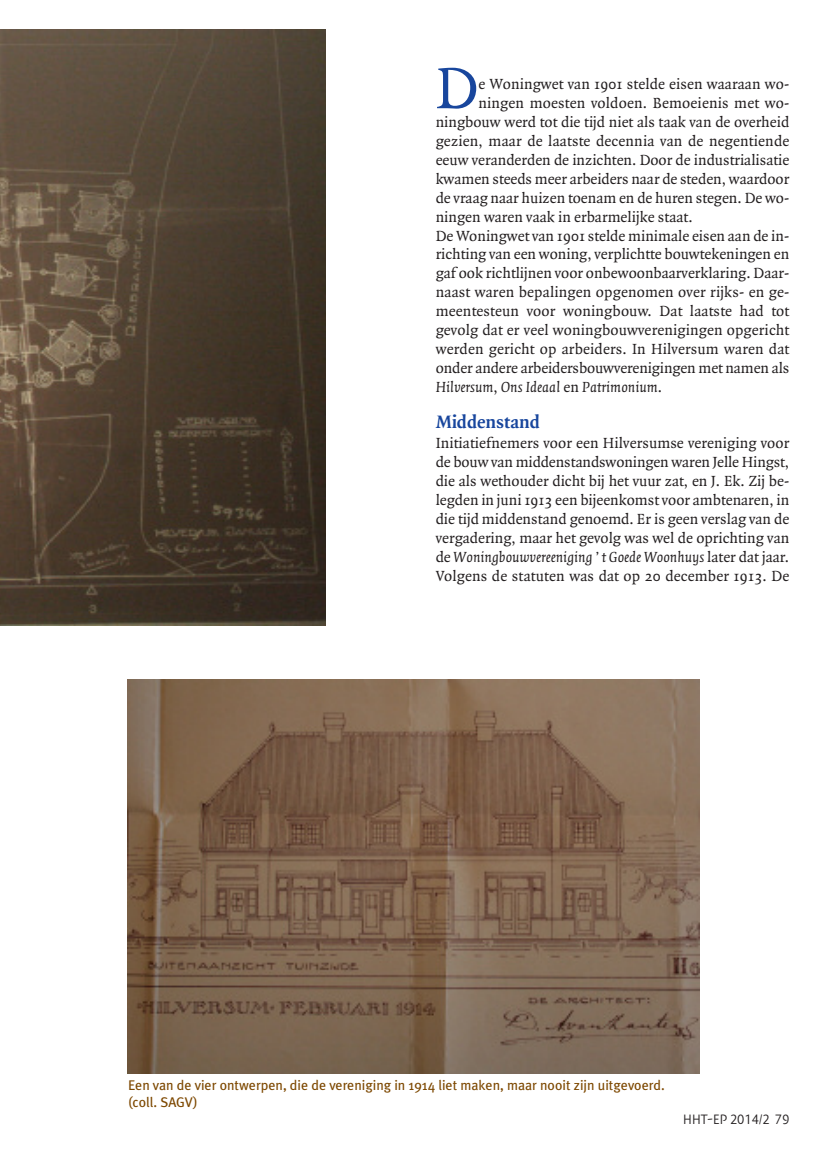
<style>
.page{position:relative;width:834px;height:1166px;background:#fff}
.page>*{position:absolute;margin:0;border:0;box-sizing:border-box;transform-origin:0 0}
.t1{font:62.48px "Quadraat";color:#18469d}
.t2{font:700 19.25px "Quadraat";color:#18469d}
.t3{font:15.75px/18.9px "Quadraat";color:#231f20;text-align:justify}
.t4{font:italic 15.75px "Quadraat";color:#231f20}
.t5{font:14px/16.8px "Meta Plus";color:#7d4800}
.t6{font:300 14px "Qheader";color:#231f20}
.s1{font-style:normal}
.s2{font-style:italic}
</style>
<div class="page">
<img style="left:128px;top:679px;width:571px;height:395px">
<img style="left:0;top:30px;width:326px;height:595px">
<h1 class="t1" style="left:435px;top:64px;width:44px">D</h1>
<p class="t3" style="left:478px;top:76px;width:312px">e Woningwet van 1901 stelde eisen waaraan wo-</p>
<p class="t3" style="left:478px;top:95px;width:312px">ningen moesten voldoen. Bemoeienis met wo-</p>
<p class="t3" style="left:435px;top:114px;width:355px">ningbouw werd tot die tijd niet als taak van de overheid</p>
<p class="t3" style="left:435px;top:133px;width:355px">gezien, maar de laatste decennia van de negentiende</p>
<p class="t3" style="left:435px;top:152px;width:355px">eeuw veranderden de inzichten. Door de industrialisatie</p>
<p class="t3" style="left:435px;top:170px;width:355px">kwamen steeds meer arbeiders naar de steden, waardoor</p>
<p class="t3" style="left:435px;top:189px;width:355px">de vraag naar huizen toenam en de huren stegen. De wo-</p>
<p class="t3" style="left:435px;top:208px;width:258px">ningen waren vaak in erbarmelijke staat.</p>
<p class="t3" style="left:435px;top:227px;width:355px">De Woningwet van 1901 stelde minimale eisen aan de in-</p>
<p class="t3" style="left:435px;top:246px;width:355px">richting van een woning, verplichtte bouwtekeningen en</p>
<p class="t3" style="left:435px;top:265px;width:355px">gaf ook richtlijnen voor onbewoonbaarverklaring. Daar-</p>
<p class="t3" style="left:435px;top:284px;width:355px">naast waren bepalingen opgenomen over rijks- en ge-</p>
<p class="t3" style="left:435px;top:303px;width:355px">meentesteun voor woningbouw. Dat laatste had tot</p>
<p class="t3" style="left:435px;top:322px;width:355px">gevolg dat er veel woningbouwverenigingen opgericht</p>
<p class="t3" style="left:435px;top:341px;width:355px">werden gericht op arbeiders. In Hilversum waren dat</p>
<p class="t3" style="left:435px;top:359px;width:355px">onder andere arbeidersbouwverenigingen met namen als</p>
<p class="t4" style="left:435px;top:381px;width:228px">Hilversum<span class="s1">,</span> Ons Ideaal <span class="s1">en</span> Patrimonium<span class="s1">.</span></p>
<p class="t2" style="left:435px;top:414px;width:106px">Middenstand</p>
<p class="t3" style="left:435px;top:435px;width:355px">Initiatiefnemers voor een Hilversumse vereniging voor de bouw van middenstandswoningen waren Jelle Hingst, die als wethouder dicht bij het vuur zat, en J. Ek. Zij be&shy;legden in juni 1913 een bijeenkomst voor ambtenaren, in die tijd middenstand genoemd. Er is geen verslag van de vergadering, maar het gevolg was wel de oprichting van de <span class="s2">Woningbouwvereeniging ’ t Goede Woonhuys</span> later dat jaar.<br>Volgens de statuten was dat op 20 december 1913. De</p>
<p class="t5" style="left:128px;top:1077px;width:538px">Een van de vier ontwerpen, die de vereniging in 1914 liet maken, maar nooit zijn uitgevoerd. (coll. SAGV)</p>
<p class="t6" style="left:683px;top:1111px;width:107px">HHT-EP 2014/2 79</p>
</div>
